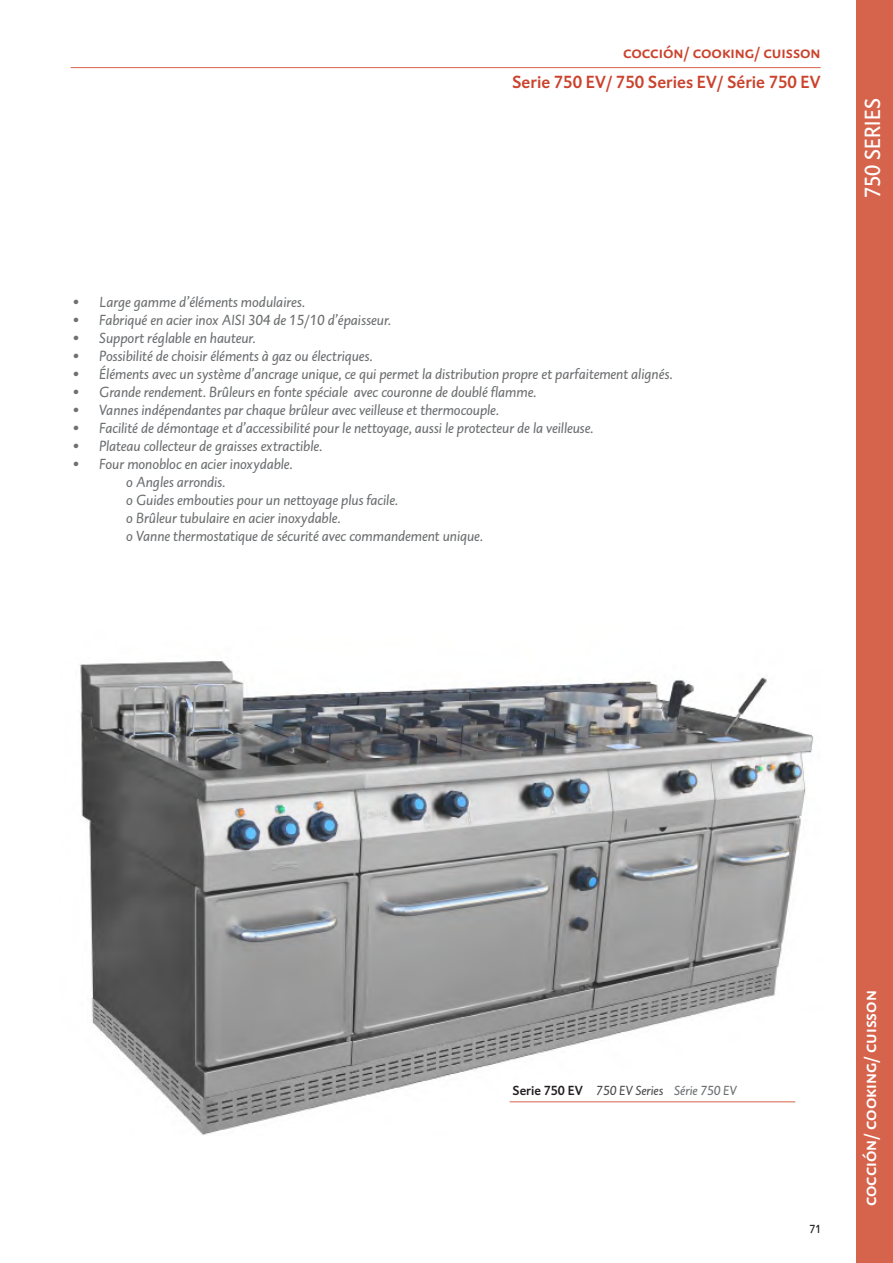
<style>
.page{position:relative;width:893px;height:1263px;background:#fff}
.page>*{position:absolute;margin:0;border:0;box-sizing:border-box;transform-origin:0 0}
.t1{font:22.5px "DTL Caspari T";color:#fff}
.t2{font:500 18px "DTL Caspari T";color:#ca422c}
.t3{font:500 18px "DTL Caspari T Caps";color:#fff}
.t4{font:500 16.5px "DTL Caspari T Caps";color:#ca422c}
.t5{font:italic 15px/18px "DTL Caspari T";letter-spacing:-.005em;color:#6d6f71}
.t6{font:italic 13.5px "DTL Caspari T";color:#4d4d4f}
.t7{font:12px "DTL Caspari T";color:#231f20}
.s1{font-weight:500;font-style:normal;color:#231f20}
.s2{color:#6d6f71}
</style>
<div class="page">
<img style="left:80px;top:661px;width:734px;height:474px">
<div style="left:856px;top:0;width:37px;height:1263px;background:#d6634b"></div>
<hr style="left:510px;top:1101px;width:285px;height:1px;background:#d6634b">
<hr style="left:71px;top:67px;width:750px;height:1px;background:#d6634b">
<p class="t4" style="left:623px;top:42px;width:199px">cocción/ cooking/ cuisson</p>
<p class="t2" style="left:512px;top:71px;width:310px">Serie 750 EV/ 750 Series EV/ Série 750 EV</p>
<p class="t5" style="left:72px;top:293px;width:234px">• Large gamme d’éléments modulaires.</p>
<p class="t5" style="left:72px;top:311px;width:320px">• Fabriqué en acier inox AISI 304 de 15/10 d’épaisseur.</p>
<p class="t5" style="left:72px;top:329px;width:185px">• Support réglable en hauteur.</p>
<p class="t5" style="left:72px;top:347px;width:302px">• Possibilité de choisir éléments à gaz ou électriques.</p>
<p class="t5" style="left:72px;top:365px;width:602px">• Éléments avec un système d’ancrage unique, ce qui permet la distribution propre et parfaitement alignés.</p>
<p class="t5" style="left:72px;top:383px;width:466px">• Grande rendement. Brûleurs en fonte spéciale avec couronne de doublé flamme.</p>
<p class="t5" style="left:72px;top:401px;width:428px">• Vannes indépendantes par chaque brûleur avec veilleuse et thermocouple.</p>
<p class="t5" style="left:72px;top:419px;width:523px">• Facilité de démontage et d’accessibilité pour le nettoyage, aussi le protecteur de la veilleuse.</p>
<p class="t5" style="left:72px;top:437px;width:252px">• Plateau collecteur de graisses extractible.</p>
<p class="t5" style="left:126px;top:455px;width:358px;text-indent:-54px">• Four monobloc en acier inoxydable.<br>o Angles arrondis.<br>o Guides embouties pour un nettoyage plus facile.<br>o Brûleur tubulaire en acier inoxydable.<br>o Vanne thermostatique de sécurité avec commandement unique.</p>
<h1 class="t1" style="left:859px;top:198px;width:101px;rotate:-90deg">750 SERIES</h1>
<p class="t6" style="left:512px;top:1082px;width:226px"><span class="s1">Serie 750 EV</span> 750 EV Series <span class="s2">Série 750 EV</span></p>
<p class="t7" style="left:809px;top:1221px;width:13px">71</p>
<p class="t3" style="left:859px;top:1206px;width:217px;rotate:-90deg">cocción/ cooking/ cuisson</p>
</div>
